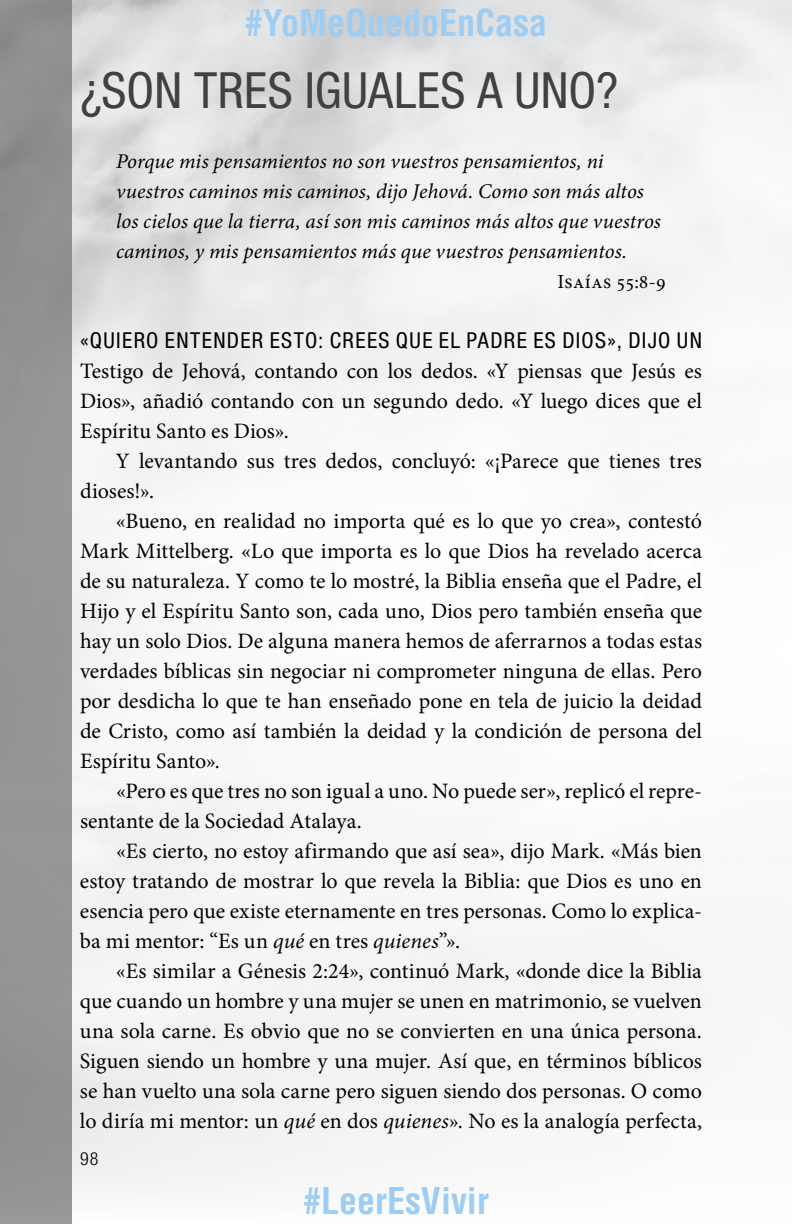
<style>
.page{position:relative;width:792px;height:1224px;background:#fff}
.page>*{position:absolute;margin:0;border:0;box-sizing:border-box;transform-origin:0 0}
.t1{font:condensed 50px "Helvetica Neue LT Std";letter-spacing:.005em;color:#414042}
.t2{font:700 condensed 36px "Helvetica LT Std";color:#9ecdf4}
.t3{font:22px/30px "Minion Pro";color:#000;text-align:justify}
.t4{font:condensed 22px "Helvetica Neue LT Std";letter-spacing:.06em;color:#000}
.t5{font:italic 21px/30px "Minion Pro";letter-spacing:.005em;color:#000}
.t6{font:20px "Minion Pro";letter-spacing:.015em;color:#000}
.t7{font:300 condensed 18px "Helvetica Neue LT Std";color:#000}
.s1{font-style:italic}
</style>
<div class="page">
<div style="left:0;top:0;width:72px;height:1224px;background:#949495"></div>
<h2 class="t2" style="left:245px;top:0;width:304px">#YoMeQuedoEnCasa</h2>
<h1 class="t1" style="left:80px;top:61px;width:540px">¿SON TRES IGUALES A UNO?</h1>
<p class="t5" style="left:116px;top:146px;width:547px">Porque mis pensamientos no son vuestros pensamientos, ni vuestros caminos mis caminos, dijo Jehová. Como son más altos los cielos que la tierra, así son mis caminos más altos que vuestros caminos, y mis pensamientos más que vuestros pensamientos.</p>
<p class="t6" style="left:558px;top:268px;width:110px">Isaías 55:8-9</p>
<p class="t4" style="left:80px;top:327px;width:624px">«QUIERO ENTENDER ESTO: CREES QUE EL PADRE ES DIOS», DIJO UN</p>
<p class="t3" style="left:80px;top:356px;width:623px">Testigo de Jehová, contando con los dedos. «Y piensas que Jesús es Dios», añadió contando con un segundo dedo. «Y luego dices que el Espíritu Santo es Dios».</p>
<p class="t3" style="left:80px;top:446px;width:623px;text-indent:36px">Y levantando sus tres dedos, concluyó: «¡Parece que tienes tres dioses!».</p>
<p class="t3" style="left:80px;top:506px;width:624px;text-indent:36px">«Bueno, en realidad no importa qué es lo que yo crea», contestó Mark Mittelberg. «Lo que importa es lo que Dios ha revelado acerca de su naturaleza. Y como te lo mostré, la Biblia enseña que el Padre, el Hijo y el Espíritu Santo son, cada uno, Dios pero también enseña que hay un solo Dios. De alguna manera hemos de aferrarnos a todas estas verdades bíblicas sin negociar ni comprometer ninguna de ellas. Pero por desdicha lo que te han enseñado pone en tela de juicio la deidad de Cristo, como así también la deidad y la condición de persona del Espíritu Santo».</p>
<p class="t3" style="left:80px;top:776px;width:624px;text-indent:36px">«Pero es que tres no son igual a uno. No puede ser», replicó el repre&shy;sentante de la Sociedad Atalaya.</p>
<p class="t3" style="left:80px;top:836px;width:624px;text-indent:36px">«Es cierto, no estoy afirmando que así sea», dijo Mark. «Más bien estoy tratando de mostrar lo que revela la Biblia: que Dios es uno en esencia pero que existe eternamente en tres personas. Como lo explica&shy;ba mi mentor: “Es un <span class="s1">qué</span> en tres <span class="s1">quienes</span>”».</p>
<p class="t3" style="left:80px;top:956px;width:624px;text-indent:36px">«Es similar a Génesis 2:24», continuó Mark, «donde dice la Biblia que cuando un hombre y una mujer se unen en matrimonio, se vuelven una sola carne. Es obvio que no se convierten en una única persona.<br>Siguen siendo un hombre y una mujer. Así que, en términos bíblicos se han vuelto una sola carne pero siguen siendo dos personas. O como lo diría mi mentor: un <span class="s1">qué</span> en dos <span class="s1">quienes</span>». No es la analogía perfecta,</p>
<p class="t7" style="left:80px;top:1148px;width:20px">98</p>
<h2 class="t2" style="left:303px;top:1178px;width:187px">#LeerEsVivir</h2>
</div>
